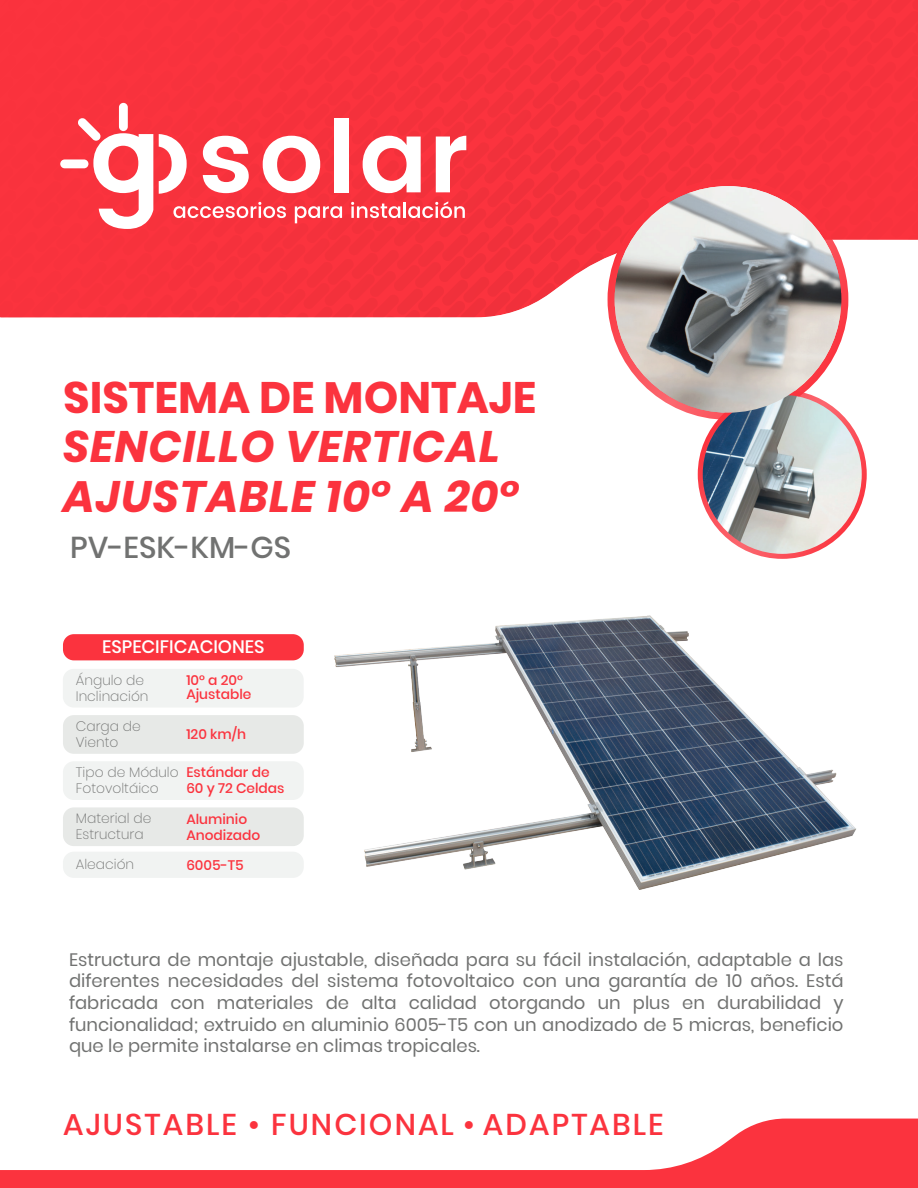
<style>
.page{position:relative;width:918px;height:1188px;background:#fff}
.page>*{position:absolute;margin:0;border:0;box-sizing:border-box;transform-origin:0 0}
.t1{font:italic 700 43.95px/49.5px "Poppins";letter-spacing:.02em;color:#fb333e}
.t2{font:700 43.95px "Poppins";color:#fb333e}
.t3{font:500 30.15px "Poppins";color:#717271}
.t4{font:500 30px "Poppins";letter-spacing:.07em;color:#fb333e}
.t5{font:18px/21.6px "Poppins";color:#717271;text-align:justify}
.t6{font:500 18px "Poppins";color:#fff}
.t7{font:200 13.8px/15.3px "Poppins";color:#717271}
.t8{font:500 13.8px/15.3px "Poppins";color:#fb333e}
</style>
<div class="page">
<div style="left:63px;top:669px;width:241px;height:39px;background:#f1f3f2;border-radius:11px"></div>
<div style="left:63px;top:715px;width:241px;height:39px;background:#e7e9e7;border-radius:11px"></div>
<div style="left:63px;top:761px;width:241px;height:39px;background:#f1f3f2;border-radius:11px"></div>
<div style="left:63px;top:807px;width:241px;height:39px;background:#e7e9e7;border-radius:11px"></div>
<div style="left:63px;top:852px;width:241px;height:26px;background:#f1f3f2;border-radius:11px"></div>
<div style="left:63px;top:634px;width:241px;height:26px;background:#fb333e;border-radius:11px"></div>
<svg style="left:0;top:1119px;width:918px;height:69px"></svg>
<div style="left:0;top:0;width:918px;height:317px;background:#f8323d"></div>
<svg style="left:159px;top:134px;width:28px;height:60px"></svg>
<svg style="left:78px;top:118px;width:75px;height:111px"></svg>
<div style="left:60px;top:159px;width:28px;height:9px;background:#fff;border-radius:4px"></div>
<div style="left:119px;top:103px;width:9px;height:28px;background:#fff;border-radius:4px"></div>
<svg style="left:203px;top:136px;width:46px;height:57px"></svg>
<svg style="left:263px;top:136px;width:57px;height:57px"></svg>
<div style="left:334px;top:118px;width:15px;height:74px;background:#fff"></div>
<svg style="left:363px;top:136px;width:58px;height:57px"></svg>
<svg style="left:436px;top:136px;width:30px;height:56px"></svg>
<svg style="left:173px;top:202px;width:113px;height:16px"></svg>
<svg style="left:295px;top:206px;width:47px;height:17px"></svg>
<svg style="left:351px;top:202px;width:49px;height:16px"></svg>
<hr style="left:403px;top:202px;width:3px;height:16px;background:#fff">
<svg style="left:408px;top:201px;width:57px;height:17px"></svg>
<img style="left:259px;top:615px;width:597px;height:274px">
<svg style="left:608px;top:179px;width:240px;height:237px"></svg>
<svg style="left:698px;top:390px;width:169px;height:169px"></svg>
<img style="left:703px;top:395px;width:159px;height:159px;border-radius:79px">
<img style="left:615px;top:186px;width:226px;height:227px;border-radius:113px">
<h1 class="t2" style="left:63px;top:372px;width:475px">SISTEMA DE MONTAJE</h1>
<h1 class="t1" style="left:63px;top:422px;width:458px">SENCILLO VERTICAL<br>AJUSTABLE 10° A 20°</h1>
<h2 class="t3" style="left:70px;top:530px;width:223px">PV-ESK-KM-GS</h2>
<p class="t6" style="left:102px;top:636px;width:164px">ESPECIFICACIONES</p>
<p class="t7" style="left:76px;top:673px;width:74px">Ángulo de<br>Inclinación</p>
<p class="t7" style="left:76px;top:719px;width:66px">Carga de<br>Viento</p>
<p class="t7" style="left:76px;top:765px;width:104px">Tipo de Módulo<br>Fotovoltáico</p>
<p class="t7" style="left:76px;top:811px;width:77px">Material de<br>Estructura</p>
<p class="t7" style="left:76px;top:857px;width:60px">Aleación</p>
<p class="t8" style="left:186px;top:674px;width:67px;line-height:13.5px">10° a 20°<br>Ajustable</p>
<p class="t8" style="left:186px;top:727px;width:61px">120 km/h</p>
<p class="t8" style="left:186px;top:765px;width:100px">Estándar de<br>60 y 72 Celdas</p>
<p class="t8" style="left:186px;top:812px;width:75px">Aluminio<br>Anodizado</p>
<p class="t8" style="left:186px;top:857px;width:59px">6005-T5</p>
<p class="t5" style="left:69px;top:949px;width:776px">Estructura de montaje ajustable, diseñada para su fácil instalación, adaptable a las diferentes necesidades del sistema fotovoltaico con una garantía de 10 años. Está fabricada con materiales de alta calidad otorgando un plus en durabilidad y funcionalidad; extruido en aluminio 6005-T5 con un anodizado de 5 micras, beneficio que le permite instalarse en climas tropicales.</p>
<h3 class="t4" style="left:63px;top:1107px;width:602px">AJUSTABLE • FUNCIONAL • ADAPTABLE</h3>
</div>
